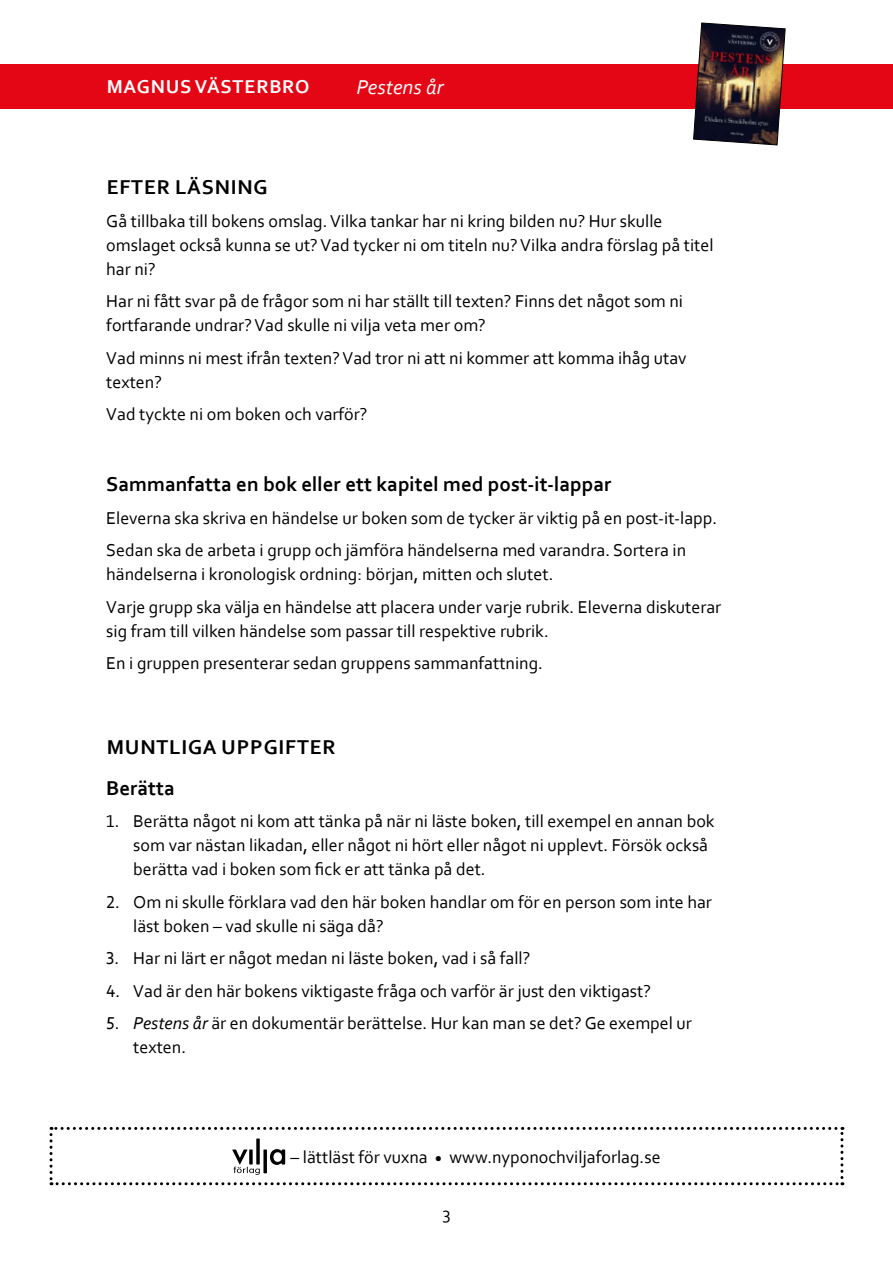
<style>
.page{position:relative;width:893px;height:1263px;background:#fff}
.page>*{position:absolute;margin:0;border:0;box-sizing:border-box;transform-origin:0 0}
.t1{font:700 21px "Corbel";color:#000}
.t2{font:700 21px/41px "Corbel";letter-spacing:.04em;color:#000}
.t3{font:italic 21px "Corbel";color:#fff}
.t4{font:700 19.5px "Corbel";letter-spacing:.04em;color:#fff}
.t5{font:18px/24px "Corbel";color:#000}
.s1{font-style:italic}
</style>
<div class="page">
<div style="left:0;top:64px;width:893px;height:44px;background:#e40614"></div>
<img style="left:693px;top:23px;width:92px;height:122px">
<svg style="left:50px;top:1127px;width:793px;height:58px"></svg>
<p class="t4" style="left:107px;top:75px;width:204px">MAGNUS VÄSTERBRO</p>
<p class="t3" style="left:356px;top:74px;width:88px">Pestens år</p>
<p class="t2" style="left:107px;top:166px;width:162px">EFTER LÄSNING</p>
<p class="t5" style="left:106px;top:208px;width:609px">Gå tillbaka till bokens omslag. Vilka tankar har ni kring bilden nu? Hur skulle omslaget också kunna se ut? Vad tycker ni om titeln nu? Vilka andra förslag på titel har ni?</p>
<p class="t5" style="left:106px;top:289px;width:578px">Har ni fått svar på de frågor som ni har ställt till texten? Finns det något som ni fortfarande undrar? Vad skulle ni vilja veta mer om?</p>
<p class="t5" style="left:106px;top:345px;width:582px">Vad minns ni mest ifrån texten? Vad tror ni att ni kommer att komma ihåg utav texten?</p>
<p class="t5" style="left:106px;top:402px;width:263px">Vad tyckte ni om boken och varför?</p>
<p class="t1" style="left:106px;top:471px;width:507px">Sammanfatta en bok eller ett kapitel med post-it-lappar</p>
<p class="t5" style="left:106px;top:501px;width:612px;line-height:32.5px">Eleverna ska skriva en händelse ur boken som de tycker är viktig på en post-it-lapp.<br>Sedan ska de arbeta i grupp och jämföra händelserna med varandra. Sortera in</p>
<p class="t5" style="left:106px;top:557px;width:616px;line-height:32.5px">händelserna i kronologisk ordning: början, mitten och slutet.<br>Varje grupp ska välja en händelse att placera under varje rubrik. Eleverna diskuterar</p>
<p class="t5" style="left:106px;top:614px;width:444px;line-height:32.5px">sig fram till vilken händelse som passar till respektive rubrik.<br>En i gruppen presenterar sedan gruppens sammanfattning.</p>
<p class="t2" style="left:106px;top:726px;width:231px">MUNTLIGA UPPGIFTER<br>Berätta</p>
<p class="t5" style="left:133px;top:809px;width:583px;text-indent:-27px">1. Berätta något ni kom att tänka på när ni läste boken, till exempel en annan bok som var nästan likadan, eller något ni hört eller något ni upplevt. Försök också berätta vad i boken som fick er att tänka på det.</p>
<p class="t5" style="left:133px;top:889px;width:580px;text-indent:-27px">2. Om ni skulle förklara vad den här boken handlar om för en person som inte har läst boken – vad skulle ni säga då?</p>
<p class="t5" style="left:106px;top:946px;width:426px">3. Har ni lärt er något medan ni läste boken, vad i så fall?</p>
<p class="t5" style="left:106px;top:978px;width:546px">4. Vad är den här bokens viktigaste fråga och varför är just den viktigast?</p>
<p class="t5" style="left:133px;top:1011px;width:560px;text-indent:-27px">5. <span class="s1">Pestens år</span> är en dokumentär berättelse. Hur kan man se det? Ge exempel ur texten.</p>
<p class="t5" style="left:291px;top:1144px;width:372px">– lättläst för vuxna <sub>•</sub> www.nyponochviljaforlag.se</p>
<p class="t5" style="left:442px;top:1200px;width:10px">3</p>
</div>
